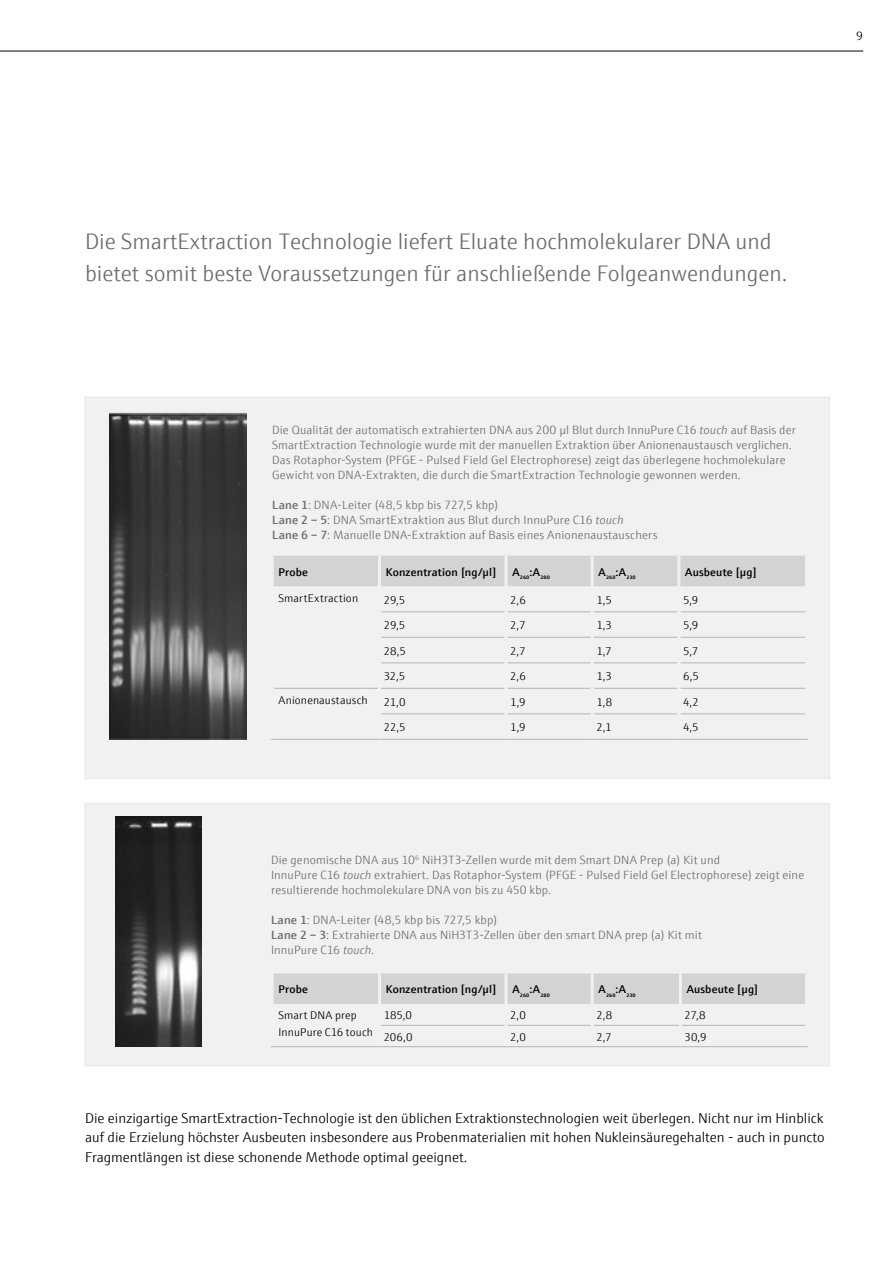
<style>
.page{position:relative;width:893px;height:1263px;background:#fff}
.page>*{position:absolute;margin:0;border:0;box-sizing:border-box;transform-origin:0 0}
.t1{font:300 22.5px/32.4px "E+H Sans";color:#6d6e71}
.t2{font:300 14.25px/19.5px "E+H Sans";color:#000;text-align:justify}
.t3{font:300 12px/15px "E+H Sans";letter-spacing:.01em;color:#6d6e71}
.t4{font:300 12px "E+H Sans";color:#000}
.t5{font:300 11.25px/16.5px "E+H Sans";letter-spacing:.015em;color:#000}
.t6{font:600 11.25px "E+H Sans";letter-spacing:.015em;color:#000}
.t7{font:600 6.6px "E+H Sans";color:#000}
.s1{font-style:italic}
.s2{font-weight:600}
</style>
<div class="page">
<div style="left:84px;top:397px;width:746px;height:382px;background:#f1f1f2"></div>
<img style="left:110px;top:412px;width:137px;height:328px">
<div style="left:274px;top:556px;width:531px;height:30px;background:#d1d3d4"></div>
<hr style="left:381px;top:611px;width:123px;height:1px;background:#bcbec0">
<hr style="left:507px;top:611px;width:84px;height:1px;background:#bcbec0">
<hr style="left:594px;top:611px;width:83px;height:1px;background:#bcbec0">
<hr style="left:680px;top:611px;width:125px;height:1px;background:#bcbec0">
<hr style="left:381px;top:637px;width:123px;height:1px;background:#bcbec0">
<hr style="left:507px;top:637px;width:84px;height:1px;background:#bcbec0">
<hr style="left:594px;top:637px;width:83px;height:1px;background:#bcbec0">
<hr style="left:680px;top:637px;width:125px;height:1px;background:#bcbec0">
<hr style="left:381px;top:662px;width:123px;height:1px;background:#bcbec0">
<hr style="left:507px;top:662px;width:84px;height:1px;background:#bcbec0">
<hr style="left:594px;top:662px;width:83px;height:1px;background:#bcbec0">
<hr style="left:680px;top:662px;width:125px;height:1px;background:#bcbec0">
<hr style="left:274px;top:688px;width:104px;height:1px;background:#bcbec0">
<hr style="left:271px;top:739px;width:108px;height:1px;background:#bcbec0">
<hr style="left:381px;top:688px;width:123px;height:1px;background:#bcbec0">
<hr style="left:507px;top:688px;width:84px;height:1px;background:#bcbec0">
<hr style="left:594px;top:688px;width:83px;height:1px;background:#bcbec0">
<hr style="left:680px;top:688px;width:125px;height:1px;background:#bcbec0">
<hr style="left:381px;top:713px;width:123px;height:1px;background:#bcbec0">
<hr style="left:507px;top:713px;width:84px;height:1px;background:#bcbec0">
<hr style="left:594px;top:713px;width:83px;height:1px;background:#bcbec0">
<hr style="left:680px;top:713px;width:125px;height:1px;background:#bcbec0">
<hr style="left:379px;top:739px;width:127px;height:1px;background:#bcbec0">
<hr style="left:506px;top:739px;width:86px;height:1px;background:#bcbec0">
<hr style="left:592px;top:739px;width:87px;height:1px;background:#bcbec0">
<hr style="left:679px;top:739px;width:129px;height:1px;background:#bcbec0">
<hr style="left:378px;top:556px;width:3px;height:30px;background:#f1f1f2">
<hr style="left:504px;top:556px;width:3px;height:30px;background:#f1f1f2">
<hr style="left:591px;top:556px;width:3px;height:30px;background:#f1f1f2">
<hr style="left:677px;top:556px;width:3px;height:30px;background:#f1f1f2">
<div style="left:84px;top:803px;width:746px;height:264px;background:#f1f1f2"></div>
<img style="left:115px;top:816px;width:86px;height:231px">
<div style="left:274px;top:973px;width:531px;height:31px;background:#d1d3d4"></div>
<hr style="left:271px;top:1046px;width:108px;height:1px;background:#bcbec0">
<hr style="left:381px;top:1025px;width:123px;height:1px;background:#bcbec0">
<hr style="left:507px;top:1025px;width:84px;height:1px;background:#bcbec0">
<hr style="left:594px;top:1025px;width:85px;height:1px;background:#bcbec0">
<hr style="left:682px;top:1025px;width:123px;height:1px;background:#bcbec0">
<hr style="left:379px;top:1046px;width:127px;height:1px;background:#bcbec0">
<hr style="left:506px;top:1046px;width:86px;height:1px;background:#bcbec0">
<hr style="left:592px;top:1046px;width:88px;height:1px;background:#bcbec0">
<hr style="left:680px;top:1046px;width:128px;height:1px;background:#bcbec0">
<hr style="left:378px;top:973px;width:3px;height:31px;background:#f1f1f2">
<hr style="left:504px;top:973px;width:3px;height:31px;background:#f1f1f2">
<hr style="left:591px;top:973px;width:3px;height:31px;background:#f1f1f2">
<hr style="left:679px;top:973px;width:3px;height:31px;background:#f1f1f2">
<hr style="left:0;top:51px;width:863px;height:1px;background:#000">
<p class="t4" style="left:856px;top:27px;width:8px">9</p>
<h1 class="t1" style="left:85px;top:223px;width:704px">Die SmartExtraction Technologie liefert Eluate hochmolekularer DNA und bietet somit beste Voraussetzungen für anschließende Folgeanwendungen.</h1>
<p class="t3" style="left:272px;top:421px;width:525px">Die Qualität der automatisch extrahierten DNA aus 200 µl Blut durch InnuPure C16 <span class="s1">touch</span> auf Basis der SmartExtraction Technologie wurde mit der manuellen Extraktion über Anionenaustausch verglichen.<br>Das Rotaphor-System (PFGE - Pulsed Field Gel Electrophorese) zeigt das überlegene hochmolekulare Gewicht von DNA-Extrakten, die durch die SmartExtraction Technologie gewonnen werden.</p>
<p class="t3" style="left:272px;top:496px;width:387px"><span class="s2">Lane 1</span>: DNA-Leiter (48,5 kbp bis 727,5 kbp)<br><span class="s2">Lane 2 ‒ 5</span>: DNA SmartExtraktion aus Blut durch InnuPure C16 <span class="s1">touch<br></span><span class="s2">Lane 6 ‒ 7</span>: Manuelle DNA-Extraktion auf Basis eines Anionenaustauschers</p>
<p class="t6" style="left:279px;top:563px;width:31px">Probe</p>
<p class="t6" style="left:386px;top:563px;width:112px">Konzentration [ng/µl]</p>
<p class="t7" style="left:512px;top:572px;width:39px"><sup>A</sup>260<sup>:A</sup>280</p>
<p class="t7" style="left:598px;top:572px;width:39px"><sup>A</sup>260<sup>:A</sup>230</p>
<p class="t6" style="left:685px;top:563px;width:73px">Ausbeute [µg]</p>
<p class="t5" style="left:279px;top:589px;width:81px">SmartExtraction</p>
<p class="t5" style="left:384px;top:591px;width:23px">29,5</p>
<p class="t5" style="left:510px;top:591px;width:17px">2,6</p>
<p class="t5" style="left:596px;top:591px;width:17px">1,5</p>
<p class="t5" style="left:683px;top:591px;width:17px">5,9</p>
<p class="t5" style="left:384px;top:616px;width:23px">29,5</p>
<p class="t5" style="left:510px;top:616px;width:17px">2,7</p>
<p class="t5" style="left:596px;top:616px;width:17px">1,3</p>
<p class="t5" style="left:683px;top:616px;width:17px">5,9</p>
<p class="t5" style="left:384px;top:642px;width:24px">28,5</p>
<p class="t5" style="left:510px;top:642px;width:17px">2,7</p>
<p class="t5" style="left:596px;top:642px;width:17px">1,7</p>
<p class="t5" style="left:683px;top:642px;width:17px">5,7</p>
<p class="t5" style="left:384px;top:667px;width:23px">32,5</p>
<p class="t5" style="left:510px;top:667px;width:17px">2,6</p>
<p class="t5" style="left:596px;top:667px;width:17px">1,3</p>
<p class="t5" style="left:683px;top:667px;width:17px">6,5</p>
<p class="t5" style="left:279px;top:691px;width:91px">Anionenaustausch</p>
<p class="t5" style="left:384px;top:693px;width:23px">21,0</p>
<p class="t5" style="left:510px;top:693px;width:17px">1,9</p>
<p class="t5" style="left:596px;top:693px;width:17px">1,8</p>
<p class="t5" style="left:683px;top:693px;width:17px">4,2</p>
<p class="t5" style="left:384px;top:718px;width:23px">22,5</p>
<p class="t5" style="left:510px;top:718px;width:17px">1,9</p>
<p class="t5" style="left:596px;top:718px;width:17px">2,1</p>
<p class="t5" style="left:683px;top:718px;width:17px">4,5</p>
<p class="t3" style="left:271px;top:852px;width:535px">Die genomische DNA aus 10<sup>6</sup> NiH3T3-Zellen wurde mit dem Smart DNA Prep (a) Kit und<br>InnuPure C16 <span class="s1">touch</span> extrahiert. Das Rotaphor-System (PFGE - Pulsed Field Gel Electrophorese) zeigt eine resultierende hochmolekulare DNA von bis zu 450 kbp.</p>
<p class="t3" style="left:271px;top:912px;width:432px"><span class="s2">Lane 1</span>: DNA-Leiter (48,5 kbp bis 727,5 kbp)<br><span class="s2">Lane 2 ‒ 3</span>: Extrahierte DNA aus NiH3T3-Zellen über den smart DNA prep (a) Kit mit<br>InnuPure C16 <span class="s1">touch</span>.</p>
<p class="t6" style="left:279px;top:981px;width:31px">Probe</p>
<p class="t6" style="left:386px;top:981px;width:112px">Konzentration [ng/µl]</p>
<p class="t7" style="left:512px;top:990px;width:39px"><sup>A</sup>260<sup>:A</sup>280</p>
<p class="t7" style="left:598px;top:990px;width:39px"><sup>A</sup>260<sup>:A</sup>230</p>
<p class="t6" style="left:687px;top:981px;width:73px">Ausbeute [µg]</p>
<p class="t5" style="left:279px;top:1006px;width:96px">Smart DNA prep<br>InnuPure C16 touch</p>
<p class="t5" style="left:384px;top:1006px;width:30px">185,0</p>
<p class="t5" style="left:510px;top:1006px;width:17px">2,0</p>
<p class="t5" style="left:596px;top:1006px;width:17px">2,8</p>
<p class="t5" style="left:685px;top:1006px;width:22px">27,8</p>
<p class="t5" style="left:384px;top:1027px;width:30px">206,0</p>
<p class="t5" style="left:510px;top:1027px;width:17px">2,0</p>
<p class="t5" style="left:596px;top:1027px;width:17px">2,7</p>
<p class="t5" style="left:685px;top:1027px;width:23px">30,9</p>
<p class="t2" style="left:85px;top:1107px;width:741px">Die einzigartige SmartExtraction-Technologie ist den üblichen Extraktionstechnologien weit überlegen. Nicht nur im Hinblick auf die Erzielung höchster Ausbeuten insbesondere aus Probenmaterialien mit hohen Nukleinsäuregehalten - auch in puncto Fragmentlängen ist diese schonende Methode optimal geeignet.</p>
</div>
